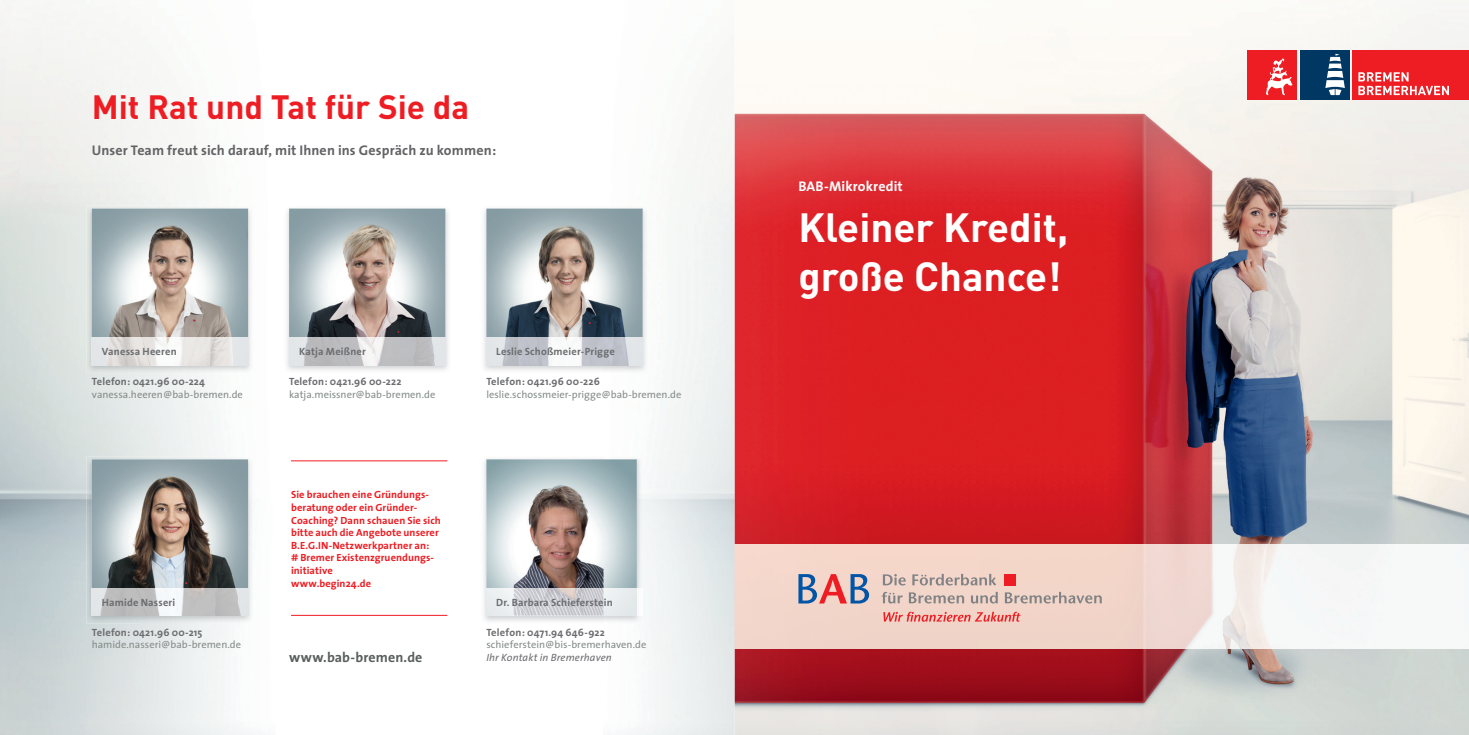
<style>
.page{position:relative;width:1469px;height:735px;background:#fff}
.page>*{position:absolute;margin:0;border:0;box-sizing:border-box;transform-origin:0 0}
.t1{font:700 40.25px/49px "DIN";color:#fff}
.t2{font:700 33.25px "DIN";color:#ee1d23}
.t3{font:700 14px "The Sans";letter-spacing:.005em;color:#636366}
.t4{font:700 14px "The Sans";letter-spacing:.01em;color:#585f5c}
.t5{font:700 14px "The Sans";letter-spacing:.01em;color:#fff}
.t6{font:700 10.5px "The Sans";letter-spacing:.02em;color:#6c6d70}
.t7{font:italic 10.5px "The Sans";letter-spacing:.015em;color:#6c6d70}
.t8{font:700 10.33px/12.6px "The Sans";letter-spacing:.01em;color:#ee1d23}
.t9{font:10.33px "The Sans";color:#848c89}
</style>
<div class="page">
<img style="left:619px;top:0;width:849px;height:734px">
<img style="left:734px;top:544px;width:734px;height:103px">
<svg style="left:882px;top:573px;width:23px;height:12px"></svg>
<svg style="left:912px;top:573px;width:84px;height:12px"></svg>
<svg style="left:881px;top:591px;width:21px;height:12px"></svg>
<svg style="left:908px;top:592px;width:56px;height:11px"></svg>
<svg style="left:971px;top:591px;width:26px;height:12px"></svg>
<svg style="left:1004px;top:591px;width:97px;height:12px"></svg>
<svg style="left:798px;top:573px;width:71px;height:30px"></svg>
<svg style="left:883px;top:611px;width:137px;height:10px"></svg>
<div style="left:1004px;top:573px;width:12px;height:12px;background:#ee1d23"></div>
<div style="left:1299px;top:50px;width:50px;height:50px;background:#003863"></div>
<svg style="left:1325px;top:54px;width:19px;height:41px"></svg>
<div style="left:1247px;top:50px;width:50px;height:50px;background:#ee1d23"></div>
<svg style="left:1266px;top:59px;width:26px;height:36px"></svg>
<div style="left:1352px;top:50px;width:116px;height:50px;background:#ee1d23"></div>
<svg style="left:1358px;top:72px;width:90px;height:23px"></svg>
<img style="left:86px;top:456px;width:167px;height:55px">
<img style="left:86px;top:511px;width:56px;height:112px">
<img style="left:198px;top:511px;width:55px;height:112px">
<img style="left:142px;top:615px;width:56px;height:8px">
<img style="left:92px;top:459px;width:156px;height:129px">
<img style="left:86px;top:205px;width:167px;height:56px">
<img style="left:86px;top:261px;width:56px;height:112px">
<img style="left:198px;top:261px;width:55px;height:112px">
<img style="left:92px;top:208px;width:156px;height:129px">
<img style="left:287px;top:208px;width:161px;height:162px">
<img style="left:289px;top:208px;width:156px;height:129px">
<img style="left:484px;top:205px;width:164px;height:168px">
<img style="left:486px;top:208px;width:156px;height:129px">
<img style="left:92px;top:337px;width:156px;height:28px">
<img style="left:92px;top:588px;width:156px;height:27px">
<img style="left:289px;top:337px;width:156px;height:28px">
<img style="left:484px;top:456px;width:158px;height:167px">
<img style="left:642px;top:459px;width:1px;height:129px">
<img style="left:486px;top:459px;width:156px;height:156px">
<svg style="left:642px;top:588px;width:1px;height:27px"></svg>
<img style="left:486px;top:588px;width:150px;height:27px">
<img style="left:486px;top:337px;width:156px;height:28px">
<hr style="left:291px;top:460px;width:156px;height:1px;background:#ee1d23">
<hr style="left:291px;top:614px;width:156px;height:1px;background:#ee1d23">
<h2 class="t2" style="left:92px;top:85px;width:379px">Mit Rat und Tat für Sie da</h2>
<h3 class="t3" style="left:92px;top:139px;width:406px">Unser Team freut sich darauf, mit Ihnen ins Gespräch zu kommen:</h3>
<p class="t6" style="left:102px;top:342px;width:77px">Vanessa Heeren</p>
<p class="t6" style="left:299px;top:342px;width:68px">Katja Meißner</p>
<p class="t6" style="left:496px;top:342px;width:120px">Leslie Schoßmeier-Prigge</p>
<p class="t6" style="left:92px;top:372px;width:115px">Telefon: 0421.96 00-224</p>
<p class="t9" style="left:92px;top:385px;width:153px">vanessa.heeren@bab-bremen.de</p>
<p class="t6" style="left:289px;top:372px;width:114px">Telefon: 0421.96 00-222</p>
<p class="t9" style="left:289px;top:385px;width:148px">katja.meissner@bab-bremen.de</p>
<p class="t6" style="left:486px;top:372px;width:115px">Telefon: 0421.96 00-226</p>
<p class="t9" style="left:486px;top:385px;width:197px">leslie.schossmeier-prigge@bab-bremen.de</p>
<p class="t8" style="left:291px;top:488px;width:151px">Sie brauchen eine Gründungs&shy;beratung oder ein Gründer-<br>Coaching? Dann schauen Sie sich bitte auch die Angebote unserer<br>B.E.G.IN-Netzwerkpartner an:<br># Bremer Existenzgruendungs&shy;initiative<br>www.begin24.de</p>
<p class="t6" style="left:102px;top:593px;width:75px">Hamide Nasseri</p>
<p class="t6" style="left:496px;top:593px;width:118px">Dr. Barbara Schieferstein</p>
<p class="t6" style="left:92px;top:623px;width:112px">Telefon: 0421.96 00-215</p>
<p class="t9" style="left:92px;top:636px;width:151px">hamide.nasseri@bab-bremen.de</p>
<h3 class="t4" style="left:289px;top:645px;width:135px">www.bab-bremen.de</h3>
<p class="t6" style="left:486px;top:623px;width:120px">Telefon: 0471.94 646-922</p>
<p class="t9" style="left:486px;top:636px;width:162px">schieferstein@bis-bremerhaven.de</p>
<p class="t7" style="left:486px;top:648px;width:127px">Ihr Kontakt in Bremerhaven</p>
<h3 class="t5" style="left:798px;top:175px;width:106px">BAB-Mikrokredit</h3>
<h1 class="t1" style="left:798px;top:201px;width:271px">Kleiner Kredit, große Chance!</h1>
</div>
